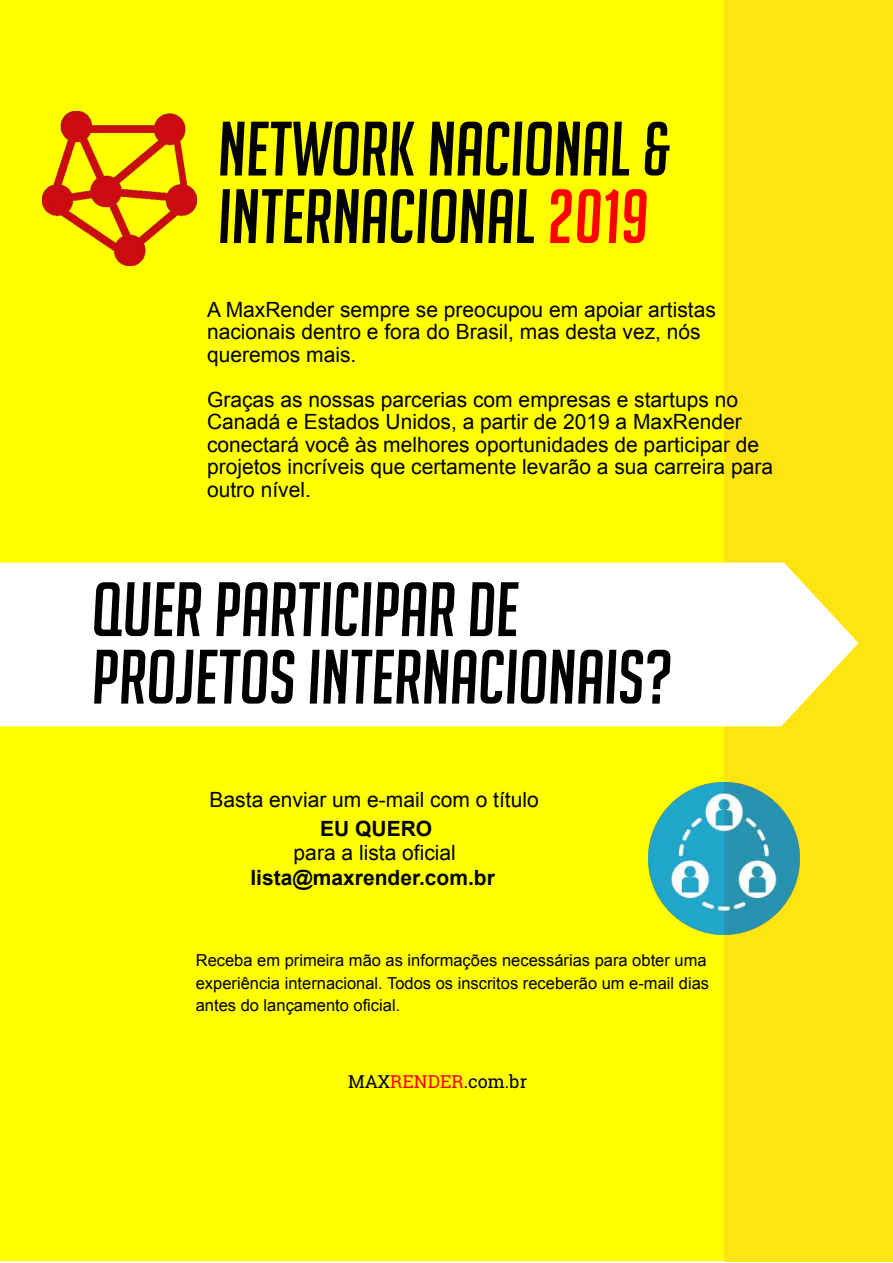
<style>
.page{position:relative;width:893px;height:1263px;background:#fff}
.page>*{position:absolute;margin:0;border:0;box-sizing:border-box;transform-origin:0 0}
.t1{font:italic 75px/67.5px "Big Noodle Titling";color:#000}
.t2{font:21px/22.5px "Arial";color:#000}
.t3{font:700 21px "Arial";color:#000}
.t4{font:18px "Roboto Slab";color:#000}
.t5{font:16.5px/22.5px "Arial";color:#000}
.s1{color:#f00}
</style>
<div class="page">
<div style="left:0;top:0;width:893px;height:1261px;background:#ff0"></div>
<img style="left:42px;top:111px;width:155px;height:154px">
<div style="left:724px;top:0;width:169px;height:1261px;background:#ffe413"></div>
<img style="left:648px;top:782px;width:152px;height:152px">
<div style="left:0;top:562px;width:858px;height:164px;background:#fff"></div>
<h1 class="t1" style="left:218px;top:115px;width:453px">NETWORK NACIONAL &amp;<br>INTERNACIONAL <span class="s1">2019</span></h1>
<p class="t2" style="left:207px;top:298px;width:510px">A MaxRender sempre se preocupou em apoiar artistas nacionais dentro e fora do Brasil, mas desta vez, nós queremos mais.</p>
<p class="t2" style="left:207px;top:388px;width:568px">Graças as nossas parcerias com empresas e startups no Canadá e Estados Unidos, a partir de 2019 a MaxRender conectará você às melhores oportunidades de participar de projetos incríveis que certamente levarão a sua carreira para outro nível.</p>
<h1 class="t1" style="left:92px;top:576px;width:582px">QUER PARTICIPAR DE<br>PROJETOS INTERNACIONAIS?</h1>
<p class="t2" style="left:210px;top:788px;width:331px">Basta enviar um e-mail com o título</p>
<p class="t3" style="left:320px;top:817px;width:113px">EU QUERO</p>
<p class="t2" style="left:294px;top:841px;width:164px">para a lista oficial</p>
<p class="t3" style="left:250px;top:865px;width:246px">lista@maxrender.com.br</p>
<p class="t5" style="left:196px;top:949px;width:515px">Receba em primeira mão as informações necessárias para obter uma experiência internacional. Todos os inscritos receberão um e-mail dias antes do lançamento oficial.</p>
<p class="t4" style="left:348px;top:1069px;width:181px">MAX<span class="s1">RENDER</span>.com.br</p>
</div>
